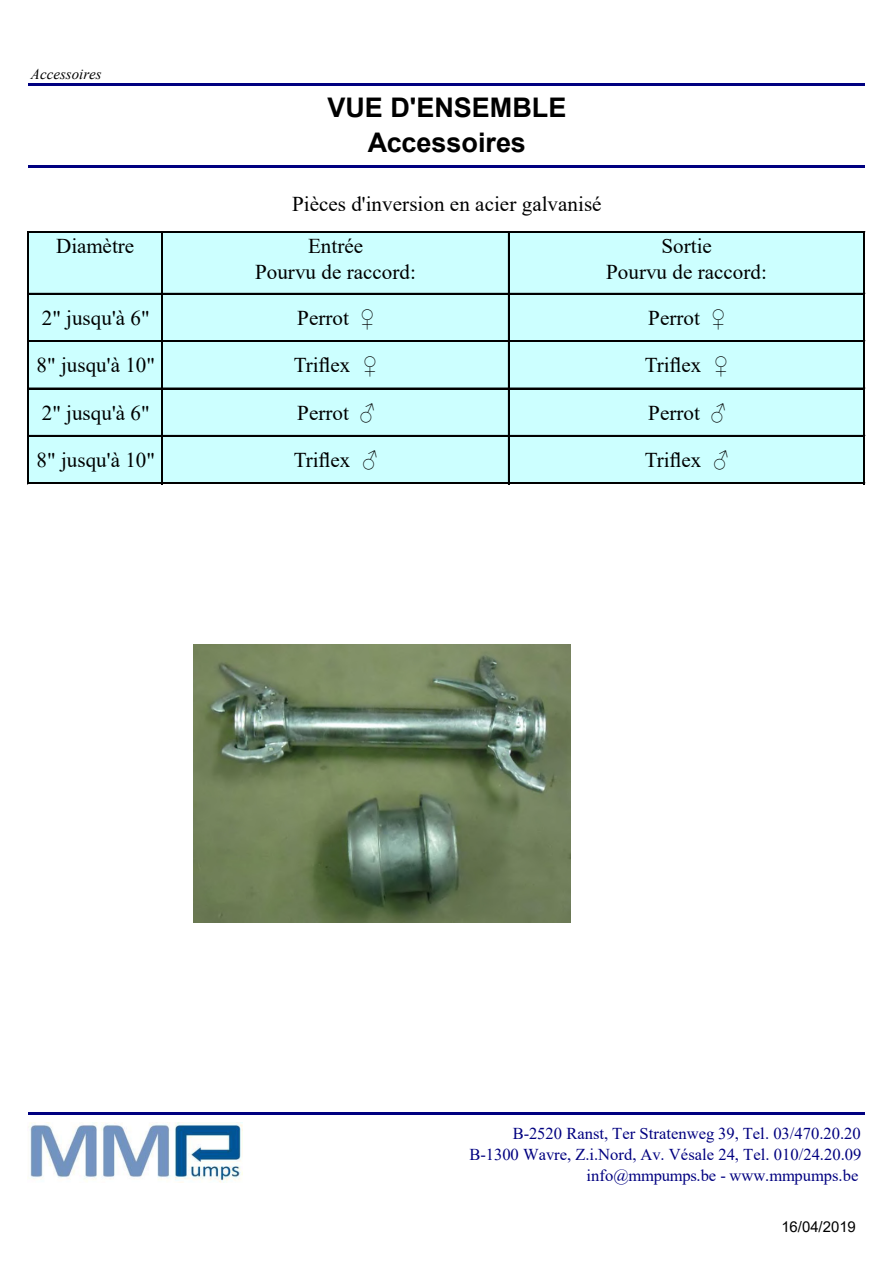
<style>
.page{position:relative;width:894px;height:1264px;background:#fff}
.page>*{position:absolute;margin:0;border:0;box-sizing:border-box;transform-origin:0 0}
.t1{font:700 27px/34.5px "Arial";color:#000;text-align:center}
.t2{font:21px/26.2px "Times New Roman";color:#000;text-align:center}
.t3{font:16.5px/21px "Times New Roman";color:#000080;text-align:right}
.t4{font:italic 15px "Times New Roman";color:#000}
.t5{font:15px "Arial";color:#000}
</style>
<div class="page">
<div style="left:29px;top:232px;width:835px;height:251px;background:#cff"></div>
<hr style="left:27px;top:232px;width:1px;height:252px;background:#000">
<hr style="left:28px;top:232px;width:1px;height:252px;background:#000">
<hr style="left:161px;top:233px;width:2px;height:251px;background:#000">
<hr style="left:508px;top:233px;width:1px;height:251px;background:#000">
<hr style="left:863px;top:233px;width:1px;height:251px;background:#000">
<hr style="left:28px;top:83px;width:836px;height:3px;background:#000080">
<hr style="left:28px;top:165px;width:836px;height:3px;background:#000080">
<hr style="left:29px;top:231px;width:835px;height:1px;background:#000">
<hr style="left:29px;top:232px;width:835px;height:1px;background:#000">
<hr style="left:29px;top:293px;width:835px;height:2px;background:#000">
<hr style="left:29px;top:340px;width:835px;height:2px;background:#000">
<hr style="left:29px;top:388px;width:835px;height:1px;background:#000">
<hr style="left:29px;top:435px;width:835px;height:2px;background:#000">
<hr style="left:29px;top:482px;width:835px;height:2px;background:#000">
<hr style="left:28px;top:1111px;width:836px;height:3px;background:#000080">
<img style="left:193px;top:644px;width:377px;height:278px">
<img style="left:28px;top:1122px;width:214px;height:60px">
<p class="t4" style="left:31px;top:69px;width:72px">Accessoires</p>
<p class="t1" style="left:327px;top:93px;width:240px">VUE D'ENSEMBLE<br>Accessoires</p>
<p class="t2" style="left:292px;top:193px;width:311px">Pièces d'inversion en acier galvanisé</p>
<p class="t2" style="left:56px;top:234px;width:80px">Diamètre</p>
<p class="t2" style="left:255px;top:234px;width:162px">Entrée<br>Pourvu de raccord:</p>
<p class="t2" style="left:606px;top:234px;width:162px">Sortie<br>Pourvu de raccord:</p>
<p class="t2" style="left:42px;top:307px;width:109px">2" jusqu'à 6"</p>
<p class="t2" style="left:297px;top:307px;width:79px">Perrot ♀</p>
<p class="t2" style="left:648px;top:307px;width:79px">Perrot ♀</p>
<p class="t2" style="left:37px;top:354px;width:120px">8" jusqu'à 10"</p>
<p class="t2" style="left:293px;top:354px;width:86px">Triflex ♀</p>
<p class="t2" style="left:644px;top:354px;width:86px">Triflex ♀</p>
<p class="t2" style="left:42px;top:401px;width:109px">2" jusqu'à 6"</p>
<p class="t2" style="left:297px;top:401px;width:79px">Perrot ♂</p>
<p class="t2" style="left:648px;top:401px;width:79px">Perrot ♂</p>
<p class="t2" style="left:37px;top:449px;width:120px">8" jusqu'à 10"</p>
<p class="t2" style="left:293px;top:449px;width:86px">Triflex ♂</p>
<p class="t2" style="left:644px;top:449px;width:86px">Triflex ♂</p>
<p class="t3" style="left:469px;top:1124px;width:393px">B-2520 Ranst, Ter Stratenweg 39, Tel. 03/470.20.20<br>B-1300 Wavre, Z.i.Nord, Av. Vésale 24, Tel. 010/24.20.09 info@mmpumps.be - www.mmpumps.be</p>
<p class="t5" style="left:781px;top:1220px;width:76px">16/04/2019</p>
</div>
